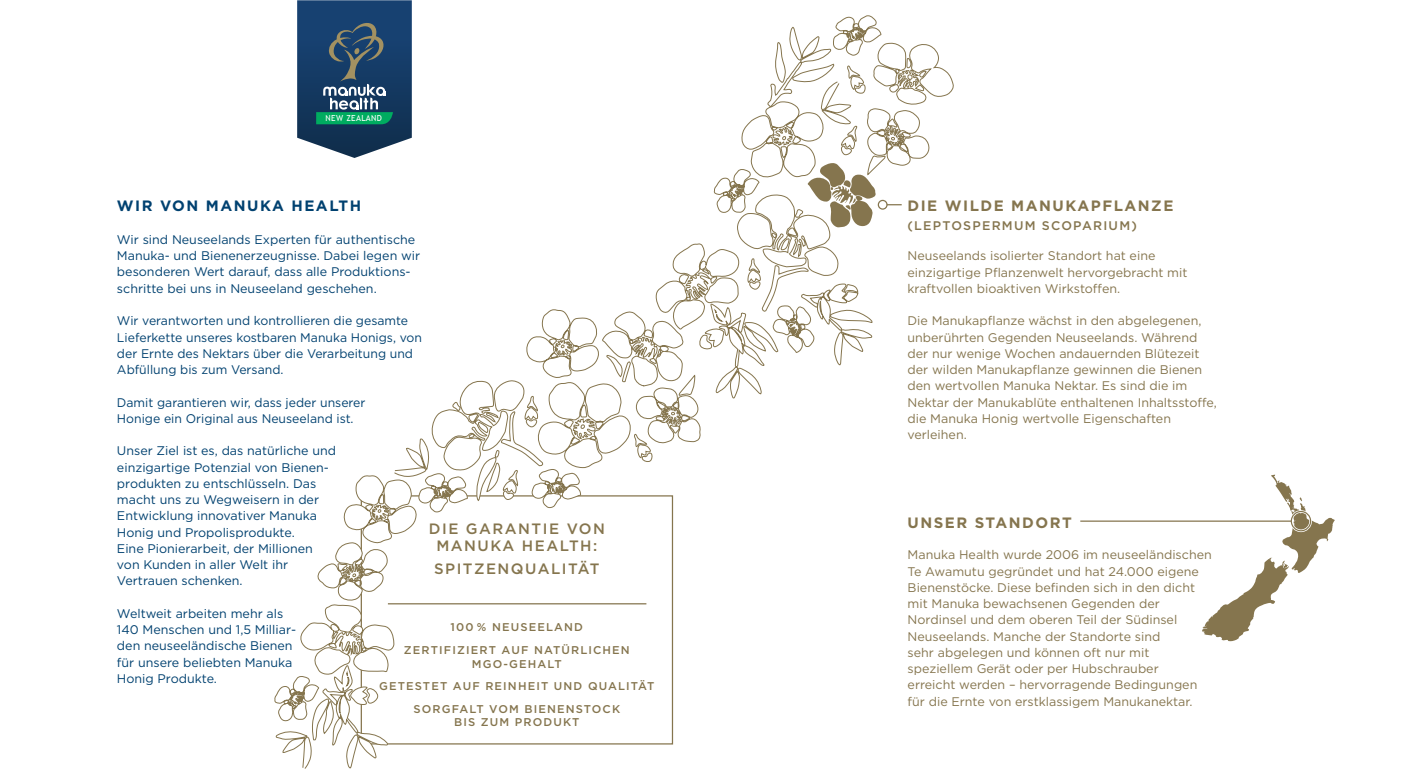
<style>
.page{position:relative;width:1418px;height:780px;background:#fff}
.page>*{position:absolute;margin:0;border:0;box-sizing:border-box;transform-origin:0 0}
.t1{font:500 15px/16.2px "Gotham";letter-spacing:.1em;color:#85754e;text-align:center}
.t2{font:700 15px "Gotham";letter-spacing:.1em;color:#85754e}
.t3{font:700 15px "Gotham";letter-spacing:.1em;color:#004170}
.t4{font:12.5px/16.2px "Gotham";color:#85754e}
.t5{font:12.5px/16.2px "Gotham";color:#004170}
.t6{font:500 12.5px "Gotham";letter-spacing:.1em;color:#85754e}
.t7{font:500 11.25px/22.5px "Gotham";letter-spacing:.1em;color:#85754e;text-align:center}
.t8{font:8.38px "Trebuchet MS";letter-spacing:.04em;color:#fff}
</style>
<div class="page">
<svg style="left:1202px;top:474px;width:132px;height:167px"></svg>
<div style="left:1289px;top:510px;width:22px;height:22px;border:3px solid #fff;border-radius:50%"></div>
<div style="left:1290px;top:511px;width:21px;height:20px;border:1px solid #85754e;border-radius:50%"></div>
<hr style="left:1080px;top:520px;width:210px;height:1px;background:#85754e">
<svg style="left:274px;top:0;width:680px;height:769px"></svg>
<p class="t8" style="left:325px;top:113px;width:58px">NEW ZEALAND</p>
<p class="t3" style="left:117px;top:196px;width:246px">WIR VON MANUKA HEALTH</p>
<p class="t5" style="left:117px;top:231px;width:305px">Wir sind Neuseelands Experten für authentische Manuka- und Bienenerzeugnisse. Dabei legen wir besonderen Wert darauf, dass alle Produktions&shy;schritte bei uns in Neuseeland geschehen.</p>
<p class="t5" style="left:117px;top:312px;width:306px">Wir verantworten und kontrollieren die gesamte Lieferkette unseres kostbaren Manuka Honigs, von der Ernte des Nektars über die Verarbeitung und Abfüllung bis zum Versand.</p>
<p class="t5" style="left:117px;top:393px;width:250px">Damit garantieren wir, dass jeder unserer<br>Honige ein Original aus Neuseeland ist.</p>
<p class="t5" style="left:117px;top:442px;width:221px">Unser Ziel ist es, das natürliche und einzigartige Potenzial von Bienen&shy;produkten zu entschlüsseln. Das macht uns zu Wegweisern in der<br>Entwicklung innovativer Manuka<br>Honig und Propolisprodukte.<br>Eine Pionierarbeit, der Millionen von Kunden in aller Welt ihr<br>Vertrauen schenken.</p>
<p class="t5" style="left:117px;top:605px;width:181px">Weltweit arbeiten mehr als<br>140 Menschen und 1,5 Milliar&shy;den neuseeländische Bienen für unsere beliebten Manuka<br>Honig Produkte.</p>
<p class="t1" style="left:429px;top:520px;width:177px">DIE GARANTIE VON<br>MANUKA HEALTH:</p>
<p class="t1" style="left:434px;top:560px;width:167px">SPITZENQUALITÄT</p>
<p class="t7" style="left:404px;top:615px;width:227px">100 % NEUSEELAND<br>ZERTIFIZIERT AUF NATÜRLICHEN</p>
<p class="t7" style="left:379px;top:652px;width:277px">MGO-GEHALT<br>GETESTET AUF REINHEIT UND QUALITÄT<br>SORGFALT VOM BIENENSTOCK</p>
<p class="t7" style="left:454px;top:710px;width:127px">BIS ZUM PRODUKT</p>
<p class="t2" style="left:907px;top:196px;width:267px">DIE WILDE MANUKAPFLANZE</p>
<p class="t6" style="left:907px;top:217px;width:231px">(LEPTOSPERMUM SCOPARIUM)</p>
<p class="t4" style="left:907px;top:247px;width:281px">Neuseelands isolierter Standort hat eine einzigartige Pflanzenwelt hervorgebracht mit kraftvollen bioaktiven Wirkstoffen.</p>
<p class="t4" style="left:907px;top:312px;width:311px">Die Manukapflanze wächst in den abgelegenen, unberührten Gegenden Neuseelands. Während der nur wenige Wochen andauernden Blütezeit der wilden Manukapflanze gewinnen die Bienen den wertvollen Manuka Nektar. Es sind die im Nektar der Manukablüte enthaltenen Inhaltsstoffe, die Manuka Honig wertvolle Eigenschaften verleihen.</p>
<p class="t2" style="left:907px;top:512px;width:166px">UNSER STANDORT</p>
<p class="t4" style="left:907px;top:546px;width:306px">Manuka Health wurde 2006 im neuseeländischen Te Awamutu gegründet und hat 24.000 eigene Bienenstöcke. Diese befinden sich in den dicht mit Manuka bewachsenen Gegenden der Nordinsel und dem oberen Teil der Südinsel Neuseelands. Manche der Standorte sind<br>sehr abgelegen und können oft nur mit speziellem Gerät oder per Hubschrauber<br>erreicht werden – hervorragende Bedingungen für die Ernte von erstklassigem Manukanektar.</p>
</div>
